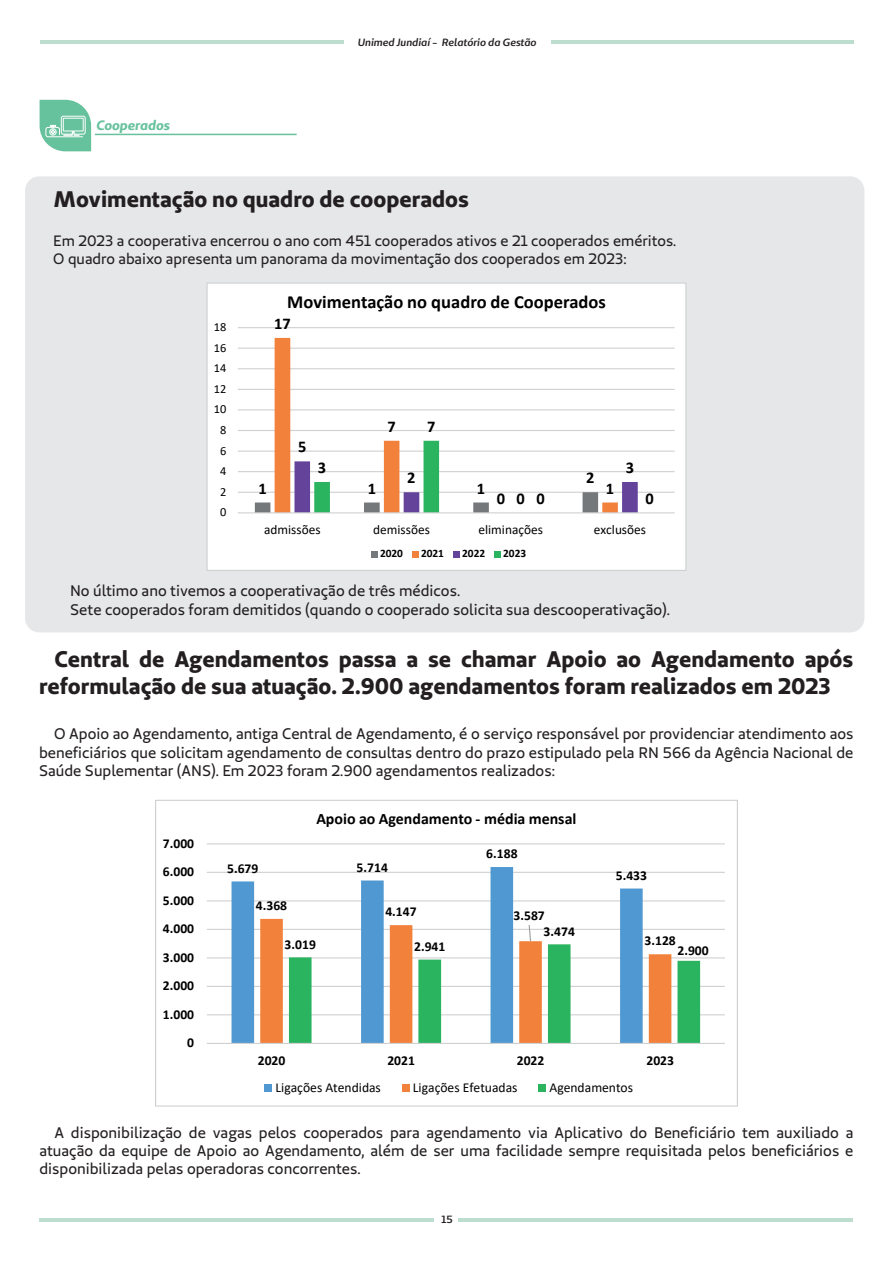
<style>
.page{position:relative;width:893px;height:1263px;background:#fff}
.page>*{position:absolute;margin:0;border:0;box-sizing:border-box;transform-origin:0 0}
.t1{font:22.5px/27px "Unimed Sans 2020 Bold";color:#231f20}
.t2{font:700 18.45px "Calibri";color:#000001}
.t3{font:700 16.35px "Calibri";color:#000001}
.t4{font:700 15.9px "Calibri";color:#000001}
.t5{font:15.3px/18.3px "Unimed Sans 2020 Regular";color:#231f20;text-align:justify}
.t6{font:15px/18px "Unimed Sans 2020 Regular";color:#231f20}
.t7{font:700 13.65px "Calibri";letter-spacing:.005em;color:#000001}
.t8{font:13.65px "Calibri";color:#000001}
.t9{font:italic 700 13.5px "Unimed Sans";color:#00985c}
.t10{font:13.35px "Calibri";color:#000001}
.t11{font:12.3px "Calibri";letter-spacing:.005em;color:#000001}
.t12{font:700 11.4px "Calibri";letter-spacing:-.005em;color:#000001}
.t13{font:italic 600 10.5px "Unimed Sans";color:#231f20}
.t14{font:600 10.5px "Unimed Sans";color:#231f20}
</style>
<div class="page">
<hr style="left:39px;top:1218px;width:814px;height:3px;background:#bddece">
<div style="left:435px;top:1206px;width:23px;height:25px;background:#fff"></div>
<hr style="left:40px;top:41px;width:814px;height:3px;background:#bddece">
<div style="left:344px;top:32px;width:207px;height:20px;background:#fff"></div>
<div style="left:25px;top:176px;width:839px;height:456px;background:#e6e7e9;border-radius:14px"></div>
<div style="left:207px;top:283px;width:479px;height:287px;background:#fff"></div>
<hr style="left:238px;top:327px;width:437px;height:1px;background:#cfd1d0">
<hr style="left:238px;top:348px;width:437px;height:1px;background:#cfd1d0">
<hr style="left:238px;top:368px;width:437px;height:1px;background:#cfd1d0">
<hr style="left:238px;top:389px;width:437px;height:1px;background:#cfd1d0">
<hr style="left:238px;top:409px;width:437px;height:1px;background:#cfd1d0">
<hr style="left:238px;top:430px;width:437px;height:1px;background:#cfd1d0">
<hr style="left:238px;top:451px;width:437px;height:1px;background:#cfd1d0">
<hr style="left:238px;top:471px;width:437px;height:1px;background:#cfd1d0">
<hr style="left:238px;top:492px;width:437px;height:1px;background:#cfd1d0">
<svg style="left:275px;top:338px;width:343px;height:103px"></svg>
<svg style="left:255px;top:441px;width:383px;height:71px"></svg>
<hr style="left:238px;top:512px;width:437px;height:1px;background:#cfd1d0">
<svg style="left:371px;top:551px;width:6px;height:6px"></svg>
<svg style="left:412px;top:551px;width:6px;height:6px"></svg>
<svg style="left:453px;top:551px;width:6px;height:6px"></svg>
<svg style="left:494px;top:551px;width:6px;height:6px"></svg>
<div style="left:207px;top:283px;width:479px;height:288px;border:1px solid #cfd1d0"></div>
<hr style="left:207px;top:843px;width:518px;height:1px;background:#cfd1d0">
<hr style="left:207px;top:872px;width:518px;height:1px;background:#cfd1d0">
<hr style="left:207px;top:900px;width:518px;height:1px;background:#cfd1d0">
<hr style="left:207px;top:929px;width:518px;height:1px;background:#cfd1d0">
<hr style="left:207px;top:957px;width:518px;height:1px;background:#cfd1d0">
<hr style="left:207px;top:986px;width:518px;height:1px;background:#cfd1d0">
<hr style="left:207px;top:1014px;width:518px;height:1px;background:#cfd1d0">
<svg style="left:232px;top:867px;width:411px;height:176px"></svg>
<svg style="left:260px;top:919px;width:383px;height:124px"></svg>
<hr style="left:207px;top:1043px;width:518px;height:1px;background:#cfd1d0">
<svg style="left:289px;top:924px;width:411px;height:119px"></svg>
<div style="left:265px;top:1084px;width:7px;height:7px;background:#4f98d2"></div>
<div style="left:402px;top:1084px;width:8px;height:7px;background:#f2813c"></div>
<div style="left:539px;top:1084px;width:7px;height:7px;background:#2bb45f"></div>
<svg style="left:40px;top:100px;width:51px;height:51px;background:#85cdb1"></svg>
<hr style="left:95px;top:134px;width:202px;height:1px;background:#00985c">
<p class="t9" style="left:96px;top:116px;width:75px">Cooperados</p>
<p class="t13" style="left:358px;top:35px;width:180px">Unimed Jundiaí - Relatório da Gestão</p>
<h1 class="t1" style="left:54px;top:185px;width:417px">Movimentação no quadro de cooperados</h1>
<p class="t6" style="left:53px;top:232px;width:624px">Em 2023 a cooperativa encerrou o ano com 451 cooperados ativos e 21 cooperados eméritos.<br>O quadro abaixo apresenta um panorama da movimentação dos cooperados em 2023:</p>
<p class="t11" style="left:214px;top:318px;width:14px">18</p>
<p class="t11" style="left:214px;top:339px;width:14px">16</p>
<p class="t11" style="left:214px;top:360px;width:14px">14</p>
<p class="t11" style="left:214px;top:380px;width:14px">12</p>
<p class="t11" style="left:214px;top:401px;width:14px">10</p>
<p class="t11" style="left:220px;top:421px;width:8px">8</p>
<p class="t11" style="left:220px;top:442px;width:8px">6</p>
<p class="t11" style="left:220px;top:463px;width:8px">4</p>
<p class="t11" style="left:220px;top:483px;width:8px">2</p>
<p class="t11" style="left:220px;top:504px;width:8px">0</p>
<p class="t2" style="left:287px;top:289px;width:320px">Movimentação no quadro de Cooperados</p>
<p class="t3" style="left:274px;top:312px;width:18px">17</p>
<p class="t3" style="left:298px;top:435px;width:10px">5</p>
<p class="t3" style="left:387px;top:415px;width:10px">7</p>
<p class="t3" style="left:427px;top:415px;width:10px">7</p>
<p class="t3" style="left:318px;top:456px;width:10px">3</p>
<p class="t3" style="left:626px;top:456px;width:10px">3</p>
<p class="t3" style="left:407px;top:466px;width:10px">2</p>
<p class="t3" style="left:586px;top:466px;width:10px">2</p>
<p class="t3" style="left:606px;top:476px;width:10px">1</p>
<p class="t3" style="left:258px;top:476px;width:10px">1</p>
<p class="t3" style="left:368px;top:476px;width:10px">1</p>
<p class="t3" style="left:477px;top:476px;width:10px">1</p>
<p class="t3" style="left:497px;top:487px;width:10px">0</p>
<p class="t3" style="left:516px;top:487px;width:10px">0</p>
<p class="t3" style="left:536px;top:487px;width:10px">0</p>
<p class="t3" style="left:646px;top:487px;width:10px">0</p>
<p class="t10" style="left:264px;top:520px;width:58px">admissões</p>
<p class="t10" style="left:373px;top:520px;width:58px">demissões</p>
<p class="t10" style="left:478px;top:520px;width:66px">eliminações</p>
<p class="t10" style="left:594px;top:520px;width:54px">exclusões</p>
<p class="t12" style="left:380px;top:546px;width:24px">2020</p>
<p class="t12" style="left:421px;top:546px;width:24px">2021</p>
<p class="t12" style="left:462px;top:546px;width:24px">2022</p>
<p class="t12" style="left:503px;top:546px;width:24px">2023</p>
<p class="t5" style="left:70px;top:582px;width:601px">No último ano tivemos a cooperativação de três médicos.<br>Sete cooperados foram demitidos (quando o cooperado solicita sua descooperativação).</p>
<h1 class="t1" style="left:39px;top:645px;width:816px;text-indent:15px">Central de Agendamentos passa a se chamar Apoio ao Agendamento após reformulação de sua atuação. 2.900 agendamentos foram realizados em 2023</h1>
<p class="t5" style="left:39px;top:724px;width:816px;text-indent:15px">O Apoio ao Agendamento, antiga Central de Agendamento, é o serviço responsável por providenciar atendimento aos beneficiários que solicitam agendamento de consultas dentro do prazo estipulado pela RN 566 da Agência Nacional de Saúde Suplementar (ANS). Em 2023 foram 2.900 agendamentos realizados:</p>
<p class="t7" style="left:163px;top:833px;width:33px">7.000</p>
<p class="t7" style="left:163px;top:862px;width:33px">6.000</p>
<p class="t7" style="left:163px;top:890px;width:33px">5.000</p>
<p class="t7" style="left:163px;top:919px;width:33px">4.000</p>
<p class="t7" style="left:163px;top:947px;width:33px">3.000</p>
<p class="t7" style="left:163px;top:976px;width:33px">2.000</p>
<p class="t7" style="left:163px;top:1004px;width:33px">1.000</p>
<p class="t7" style="left:187px;top:1033px;width:8px">0</p>
<p class="t4" style="left:316px;top:807px;width:262px">Apoio ao Agendamento - média mensal</p>
<p class="t7" style="left:227px;top:858px;width:33px">5.679</p>
<p class="t7" style="left:357px;top:857px;width:33px">5.714</p>
<p class="t7" style="left:486px;top:844px;width:33px">6.188</p>
<p class="t7" style="left:256px;top:896px;width:33px">4.368</p>
<p class="t7" style="left:385px;top:902px;width:33px">4.147</p>
<p class="t7" style="left:513px;top:905px;width:33px">3.587</p>
<p class="t7" style="left:616px;top:865px;width:33px">5.433</p>
<p class="t7" style="left:544px;top:921px;width:33px">3.474</p>
<p class="t7" style="left:285px;top:934px;width:33px">3.019</p>
<p class="t7" style="left:644px;top:931px;width:33px">3.128</p>
<p class="t7" style="left:414px;top:936px;width:33px">2.941</p>
<p class="t7" style="left:677px;top:940px;width:33px">2.900</p>
<p class="t7" style="left:258px;top:1051px;width:29px">2020</p>
<p class="t7" style="left:387px;top:1051px;width:29px">2021</p>
<p class="t7" style="left:517px;top:1051px;width:29px">2022</p>
<p class="t7" style="left:646px;top:1051px;width:29px">2023</p>
<p class="t8" style="left:275px;top:1077px;width:107px">Ligações Atendidas</p>
<p class="t8" style="left:413px;top:1077px;width:106px">Ligações Efetuadas</p>
<p class="t8" style="left:549px;top:1077px;width:85px">Agendamentos</p>
<p class="t5" style="left:40px;top:1123px;width:815px;text-indent:15px">A disponibilização de vagas pelos cooperados para agendamento via Aplicativo do Beneficiário tem auxiliado a atuação da equipe de Apoio ao Agendamento, além de ser uma facilidade sempre requisitada pelos beneficiários e disponibilizada pelas operadoras concorrentes.</p>
<p class="t14" style="left:442px;top:1212px;width:13px">15</p>
</div>
